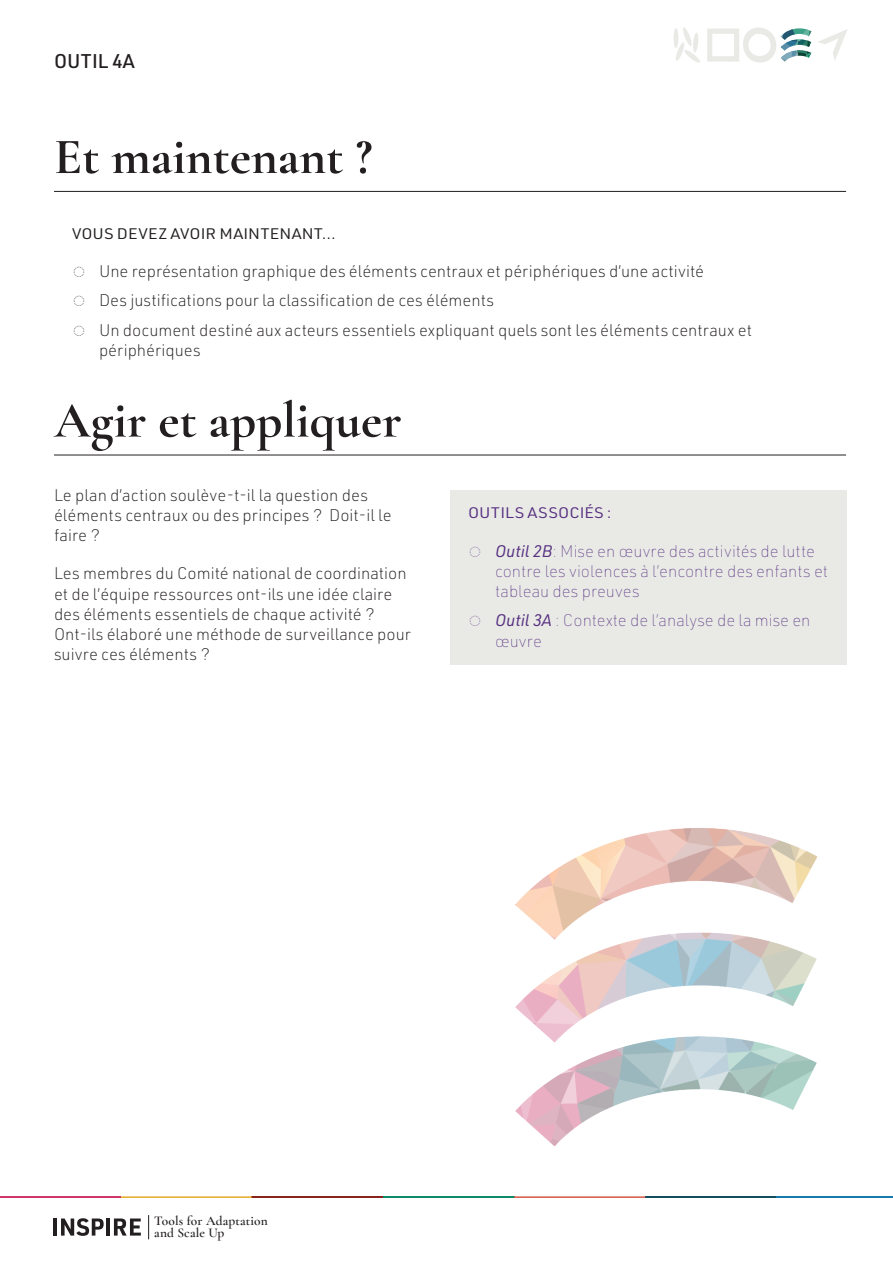
<style>
.page{position:relative;width:893px;height:1263px;background:#fff}
.page>*{position:absolute;margin:0;border:0;box-sizing:border-box;transform-origin:0 0}
.W_H1{font:700 51px "Cormorant Garamond";color:#231f20}
.W_Tool_at_top_of_pag{font:500 19.5px "URWDIN";color:#231f20}
.W_think_reflect_act{font:200 16.5px/20.2px "URWDIN";color:#231f20}
.t1{font:100 16.5px/20.2px "URWDIN";color:#583182}
.W_H4{font:15px "URWDIN";letter-spacing:.005em;color:#231f20;scale:1.1 1}
.W_H4-2{font:15px "URWDIN";letter-spacing:.01em;color:#583182;scale:1.1 1}
.t2{font:600 13.35px/11.4px "Cormorant Garamond";letter-spacing:.01em;color:#231f20}
.s1{font-weight:400;font-style:italic}
</style>
<div class="page">
<hr style="left:54px;top:191px;width:792px;height:1px;background:#231f20">
<hr style="left:54px;top:1218px;width:3px;height:17px;background:#231f20">
<svg style="left:61px;top:1218px;width:43px;height:18px"></svg>
<hr style="left:106px;top:1218px;width:4px;height:17px;background:#231f20">
<svg style="left:114px;top:1218px;width:27px;height:17px"></svg>
<svg style="left:148px;top:1215px;width:1px;height:24px"></svg>
<hr style="left:252px;top:1196px;width:131px;height:2px;background:#89231b">
<hr style="left:121px;top:1196px;width:131px;height:2px;background:#e5aa25">
<hr style="left:0;top:1196px;width:121px;height:2px;background:#cf366c">
<hr style="left:383px;top:1196px;width:131px;height:2px;background:#0e8a69">
<hr style="left:645px;top:1196px;width:131px;height:2px;background:#124f5d">
<hr style="left:776px;top:1196px;width:117px;height:2px;background:#157baa">
<hr style="left:514px;top:1196px;width:131px;height:2px;background:#d55641">
<hr style="left:54px;top:455px;width:792px;height:1px;background:#231f20">
<svg style="left:674px;top:28px;width:26px;height:35px"></svg>
<svg style="left:707px;top:27px;width:104px;height:36px"></svg>
<svg style="left:818px;top:29px;width:29px;height:31px"></svg>
<div style="left:450px;top:489px;width:396px;height:175px;background:#e9eae6"></div>
<img style="left:515px;top:828px;width:303px;height:319px">
<p class="W_Tool_at_top_of_pag" style="left:54px;top:48px;width:82px">OUTIL 4A</p>
<h1 class="W_H1" style="left:54px;top:125px;width:320px">Et maintenant ?</h1>
<p class="W_H4" style="left:72px;top:223px;width:241px">VOUS DEVEZ AVOIR MAINTENANT...</p>
<p class="W_think_reflect_act" style="left:72px;top:261px;width:634px">◌ Une représentation graphique des éléments centraux et périphériques d’une activité</p>
<p class="W_think_reflect_act" style="left:72px;top:290px;width:424px">◌ Des justifications pour la classification de ces éléments</p>
<p class="W_think_reflect_act" style="left:99px;top:319px;width:655px;text-indent:-27px">◌ Un document destiné aux acteurs essentiels expliquant quels sont les éléments centraux et périphériques</p>
<p class="W_H1" style="left:54px;top:389px;width:349px">Agir et appliquer</p>
<p class="W_think_reflect_act" style="left:54px;top:484px;width:339px">Le plan d’action soulève-t-il la question des éléments centraux ou des principes ? Doit-il le faire ?</p>
<p class="W_think_reflect_act" style="left:54px;top:563px;width:358px">Les membres du Comité national de coordination et de l’équipe ressources ont-ils une idée claire des éléments essentiels de chaque activité ?<br>Ont-ils élaboré une méthode de surveillance pour suivre ces éléments ?</p>
<p class="W_H4-2" style="left:468px;top:503px;width:132px">OUTILS ASSOCIÉS :</p>
<p class="t1" style="left:495px;top:540px;width:334px;text-indent:-27px">◌ <span class="s1">Outil 2B</span>: Mise en œuvre des activités de lutte contre les violences à l’encontre des enfants et tableau des preuves</p>
<p class="t1" style="left:495px;top:610px;width:317px;text-indent:-27px">◌ <span class="s1">Outil 3A</span> : Contexte de l’analyse de la mise en œuvre</p>
<p class="t2" style="left:154px;top:1215px;width:115px">Tools for Adaptation</p>
<p class="t2" style="left:154px;top:1215px;width:72px">Guide to and Scale Up</p>
</div>
